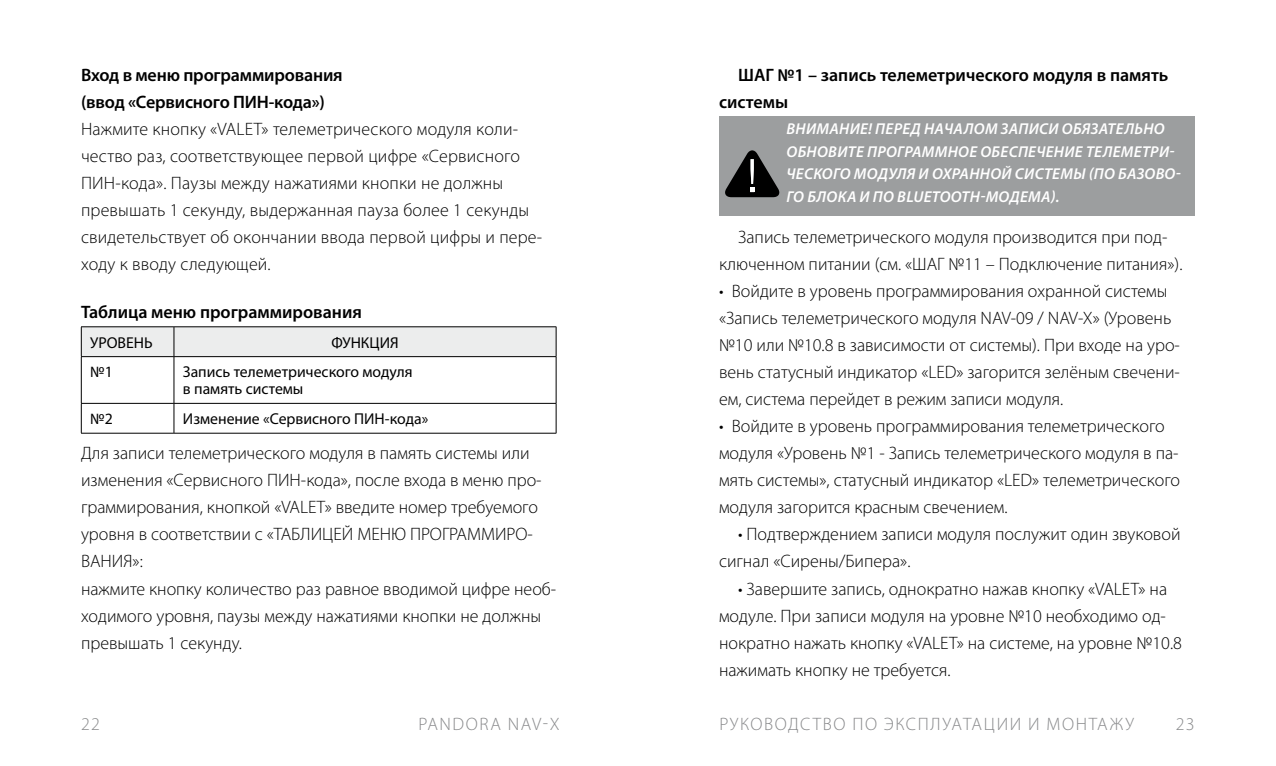
<style>
.page{position:relative;width:1276px;height:766px;background:#fff}
.page>*{position:absolute;margin:0;border:0;box-sizing:border-box;transform-origin:0 0}
.t1{font:300 18px/27px "Myriad Pro";color:#000}
.t2{font:600 18px/27px "Myriad Pro";letter-spacing:-.005em;color:#000}
.t3{font:300 18px "Myriad Pro";letter-spacing:.09em;color:#87888a}
.t4{font:italic 600 15.75px/22.5px "Myriad Pro";letter-spacing:.02em;color:#fff}
.t5{font:15.75px/16.9px "Myriad Pro";color:#000}
</style>
<div class="page">
<hr style="left:174px;top:357px;width:1px;height:46px;background:#000">
<hr style="left:81px;top:403px;width:93px;height:1px;background:#000">
<hr style="left:174px;top:403px;width:382px;height:1px;background:#000">
<hr style="left:174px;top:403px;width:1px;height:30px;background:#000">
<hr style="left:81px;top:357px;width:1px;height:46px;background:#000">
<hr style="left:556px;top:357px;width:1px;height:46px;background:#000">
<hr style="left:81px;top:403px;width:1px;height:30px;background:#000">
<hr style="left:556px;top:403px;width:1px;height:30px;background:#000">
<hr style="left:81px;top:432px;width:93px;height:1px;background:#000">
<hr style="left:174px;top:432px;width:382px;height:1px;background:#000">
<hr style="left:81px;top:326px;width:93px;height:1px;background:#000">
<hr style="left:174px;top:326px;width:382px;height:1px;background:#000">
<div style="left:81px;top:327px;width:476px;height:29px;background:#eceded"></div>
<hr style="left:81px;top:356px;width:93px;height:1px;background:#000">
<hr style="left:174px;top:356px;width:382px;height:1px;background:#000">
<div style="left:719px;top:116px;width:475px;height:99px;background:#9c9e9f"></div>
<svg style="left:725px;top:150px;width:55px;height:47px"></svg>
<p class="t2" style="left:81px;top:61px;width:263px">Вход в меню программирования (ввод «Сервисного ПИН-кода»)</p>
<p class="t1" style="left:81px;top:115px;width:463px">Нажмите кнопку «VALET» телеметрического модуля коли&shy;чество раз, соответствующее первой цифре «Сервисного ПИН-кода». Паузы между нажатиями кнопки не должны превышать 1 секунду, выдержанная пауза более 1 секунды свидетельствует об окончании ввода первой цифры и пере&shy;ходу к вводу следующей.</p>
<p class="t2" style="left:81px;top:297px;width:282px">Таблица меню программирования</p>
<p class="t5" style="left:90px;top:333px;width:64px">УРОВЕНЬ</p>
<p class="t5" style="left:331px;top:333px;width:69px">ФУНКЦИЯ</p>
<p class="t5" style="left:90px;top:363px;width:24px">№1</p>
<p class="t5" style="left:183px;top:363px;width:231px">Запись телеметрического модуля в память системы</p>
<p class="t5" style="left:90px;top:410px;width:24px">№2</p>
<p class="t5" style="left:183px;top:410px;width:247px">Изменение «Сервисного ПИН-кода»</p>
<p class="t1" style="left:81px;top:439px;width:477px">Для записи телеметрического модуля в память системы или изменения «Сервисного ПИН-кода», после входа в меню про&shy;граммирования, кнопкой «VALET» введите номер требуемого уровня в соответствии с «ТАБЛИЦЕЙ МЕНЮ ПРОГРАММИРО-ВАНИЯ»:<br>нажмите кнопку количество раз равное вводимой цифре необ&shy;ходимого уровня, паузы между нажатиями кнопки не должны превышать 1 секунду.</p>
<p class="t2" style="left:719px;top:61px;width:451px;text-indent:19px">ШАГ №1 – запись телеметрического модуля в память системы</p>
<p class="t4" style="left:786px;top:117px;width:396px">ВНИМАНИЕ! ПЕРЕД НАЧАЛОМ ЗАПИСИ ОБЯЗАТЕЛЬНО ОБНОВИТЕ ПРОГРАММНОЕ ОБЕСПЕЧЕНИЕ ТЕЛЕМЕТРИ-ЧЕСКОГО МОДУЛЯ И ОХРАННОЙ СИСТЕМЫ (ПО БАЗОВО-ГО БЛОКА И ПО BLUETOOTH-МОДЕМА).</p>
<p class="t1" style="left:719px;top:223px;width:465px;text-align:center">Запись телеметрического модуля производится при под&shy;ключенном питании (см. «ШАГ №11 – Подключение питания»).</p>
<p class="t1" style="left:719px;top:277px;width:462px">• Войдите в уровень программирования охранной системы «Запись телеметрического модуля NAV-09 / NAV-X» (Уровень №10 или №10.8 в зависимости от системы). При входе на уро&shy;вень статусный индикатор «LED» загорится зелёным свечени&shy;ем, система перейдет в режим записи модуля.</p>
<p class="t1" style="left:719px;top:412px;width:462px">• Войдите в уровень программирования телеметрического модуля «Уровень №1 - Запись телеметрического модуля в па&shy;мять системы», статусный индикатор «LED» телеметрического модуля загорится красным свечением.</p>
<p class="t1" style="left:719px;top:520px;width:463px;text-indent:19px">• Подтверждением записи модуля послужит один звуковой сигнал «Сирены/Бипера».</p>
<p class="t1" style="left:719px;top:574px;width:464px;text-indent:19px">• Завершите запись, однократно нажав кнопку «VALET» на модуле. При записи модуля на уровне №10 необходимо од&shy;нократно нажать кнопку «VALET» на системе, на уровне №10.8 нажимать кнопку не требуется.</p>
<p class="t3" style="left:81px;top:712px;width:20px">22</p>
<p class="t3" style="left:418px;top:712px;width:143px">PANDORA NAV-X</p>
<p class="t3" style="left:719px;top:712px;width:416px">РУКОВОДСТВО ПО ЭКСПЛУАТАЦИИ И МОНТАЖУ</p>
<p class="t3" style="left:1175px;top:712px;width:20px">23</p>
</div>
